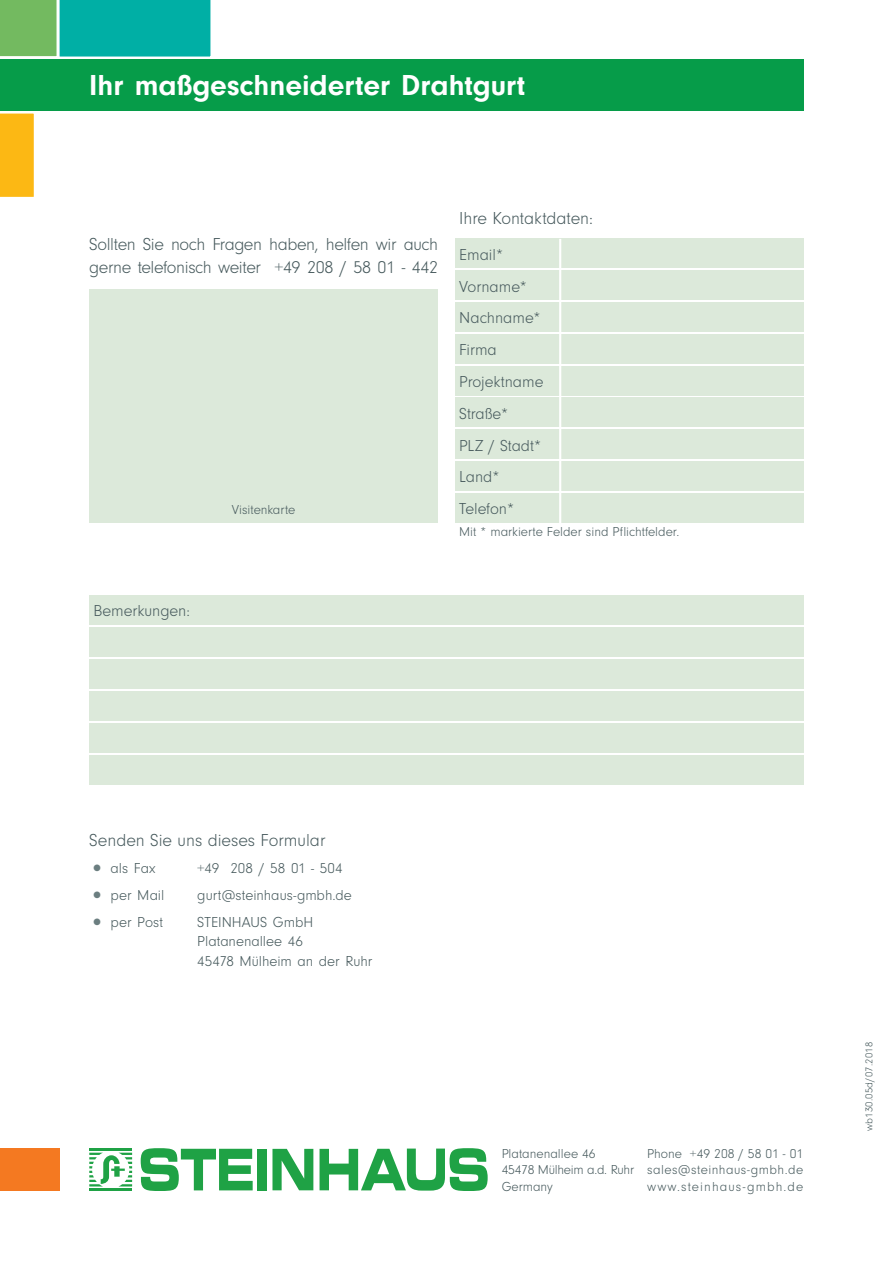
<style>
.page{position:relative;width:893px;height:1263px;background:#fff}
.page>*{position:absolute;margin:0;border:0;box-sizing:border-box;transform-origin:0 0}
._2014_ST_Innen_Head{font:700 30px "Neuzeit Gro";color:#fff}
.t1{font:300 18px "Neuzeit Gro";letter-spacing:-.02em;color:#46595c}
.t2{font:300 18px "Neuzeit Gro";color:#46595c}
.t3{font:300 16.5px "Neuzeit Gro";color:#46595c}
.ST_2018_Fließtextauf{font:300 15px "Neuzeit Gro";color:#46595c}
.t4{font:300 13.5px "Neuzeit Gro";color:#46595c}
.t5{font:300 13.5px "Neuzeit Gro";letter-spacing:.035em;color:#46595c}
.t6{font:300 13.5px "Neuzeit Gro";letter-spacing:.08em;color:#46595c}
.t7{font:300 13.5px "Neuzeit Gro";letter-spacing:-.02em;color:#46595c}
.t8{font:300 10.5px "Neuzeit Gro";letter-spacing:.025em;color:#46595c}
.s1{font-size:24px;color:#6b7e80}
</style>
<div class="page">
<div style="left:0;top:113px;width:34px;height:84px;background:#fcb814"></div>
<svg style="left:0;top:0;width:215px;height:60px;background:#2fb799"></svg>
<div style="left:0;top:1148px;width:60px;height:43px;background:#f47921"></div>
<svg style="left:141px;top:1148px;width:112px;height:43px"></svg>
<div style="left:257px;top:1149px;width:10px;height:41px;background:#1fa245"></div>
<svg style="left:272px;top:1149px;width:41px;height:41px"></svg>
<svg style="left:320px;top:1148px;width:168px;height:43px"></svg>
<hr style="left:89px;top:1148px;width:43px;height:2px;background:#1fa245">
<hr style="left:89px;top:1189px;width:43px;height:2px;background:#1fa245">
<svg style="left:89px;top:1153px;width:43px;height:33px"></svg>
<div style="left:455px;top:238px;width:349px;height:30px;background:#dce9da"></div>
<div style="left:455px;top:270px;width:349px;height:30px;background:#dce9da"></div>
<div style="left:455px;top:302px;width:349px;height:30px;background:#dce9da"></div>
<div style="left:455px;top:334px;width:349px;height:30px;background:#dce9da"></div>
<div style="left:455px;top:366px;width:349px;height:29px;background:#dce9da"></div>
<div style="left:455px;top:398px;width:349px;height:29px;background:#dce9da"></div>
<div style="left:455px;top:429px;width:349px;height:30px;background:#dce9da"></div>
<div style="left:455px;top:461px;width:349px;height:30px;background:#dce9da"></div>
<div style="left:455px;top:493px;width:349px;height:30px;background:#dce9da"></div>
<hr style="left:559px;top:239px;width:2px;height:285px;background:#fff">
<div style="left:89px;top:289px;width:349px;height:234px;background:#dce9da"></div>
<div style="left:89px;top:595px;width:715px;height:30px;background:#dce9da"></div>
<div style="left:89px;top:627px;width:715px;height:30px;background:#dce9da"></div>
<div style="left:89px;top:659px;width:715px;height:30px;background:#dce9da"></div>
<div style="left:89px;top:691px;width:715px;height:30px;background:#dce9da"></div>
<div style="left:89px;top:723px;width:715px;height:30px;background:#dce9da"></div>
<div style="left:89px;top:755px;width:715px;height:29px;background:#dce9da"></div>
<div style="left:0;top:60px;width:804px;height:51px;background:#069c49"></div>
<p class="_2014_ST_Innen_Head" style="left:89px;top:68px;width:437px">Ihr maßgeschneiderter Drahtgurt</p>
<p class="t1" style="left:89px;top:235px;width:350px">Sollten Sie noch Fragen haben, helfen wir auch</p>
<p class="t1" style="left:89px;top:257px;width:350px">gerne telefonisch weiter +49 208 / 58 01 - 442</p>
<p class="t1" style="left:459px;top:208px;width:135px">Ihre Kontaktdaten:</p>
<p class="t3" style="left:459px;top:246px;width:45px">Email*</p>
<p class="t3" style="left:459px;top:277px;width:69px">Vorname*</p>
<p class="t3" style="left:459px;top:309px;width:83px">Nachname*</p>
<p class="t3" style="left:459px;top:341px;width:39px">Firma</p>
<p class="t3" style="left:459px;top:373px;width:86px">Projektname</p>
<p class="t3" style="left:459px;top:405px;width:50px">Straße*</p>
<p class="t3" style="left:459px;top:436px;width:83px">PLZ / Stadt*</p>
<p class="t3" style="left:459px;top:468px;width:42px">Land*</p>
<p class="t4" style="left:232px;top:502px;width:65px">Visitenkarte</p>
<p class="t3" style="left:459px;top:500px;width:56px">Telefon*</p>
<p class="t3" style="left:94px;top:602px;width:98px">Bemerkungen:</p>
<p class="t4" style="left:459px;top:524px;width:222px">Mit * markierte Felder sind Pflichtfelder.</p>
<p class="t2" style="left:89px;top:830px;width:238px">Senden Sie uns dieses Formular</p>
<p class="ST_2018_Fließtextauf" style="left:89px;top:860px;width:68px"><span class="s1">•</span> als Fax</p>
<p class="ST_2018_Fließtextauf" style="left:197px;top:860px;width:147px">+49 208 / 58 01 - 504</p>
<p class="ST_2018_Fließtextauf" style="left:89px;top:887px;width:77px"><span class="s1">•</span> per Mail</p>
<p class="ST_2018_Fließtextauf" style="left:197px;top:887px;width:156px">gurt@steinhaus-gmbh.de</p>
<p class="ST_2018_Fließtextauf" style="left:89px;top:914px;width:75px"><span class="s1">•</span> per Post</p>
<p class="ST_2018_Fließtextauf" style="left:197px;top:914px;width:118px">STEINHAUS GmbH</p>
<p class="ST_2018_Fließtextauf" style="left:197px;top:933px;width:107px">Platanenallee 46</p>
<p class="ST_2018_Fließtextauf" style="left:197px;top:953px;width:177px">45478 Mülheim an der Ruhr</p>
<p class="t4" style="left:502px;top:1146px;width:95px">Platanenallee 46</p>
<p class="t7" style="left:502px;top:1162px;width:134px">45478 Mülheim a.d. Ruhr</p>
<p class="t4" style="left:502px;top:1179px;width:52px">Germany</p>
<p class="t4" style="left:647px;top:1146px;width:158px">Phone +49 208 / 58 01 - 01</p>
<p class="t5" style="left:647px;top:1162px;width:157px">sales@steinhaus-gmbh.de</p>
<p class="t6" style="left:647px;top:1179px;width:158px">www.steinhaus-gmbh.de</p>
<p class="t8" style="left:863px;top:1131px;width:91px;rotate:-90deg">wb130.05d/07.2018</p>
</div>
